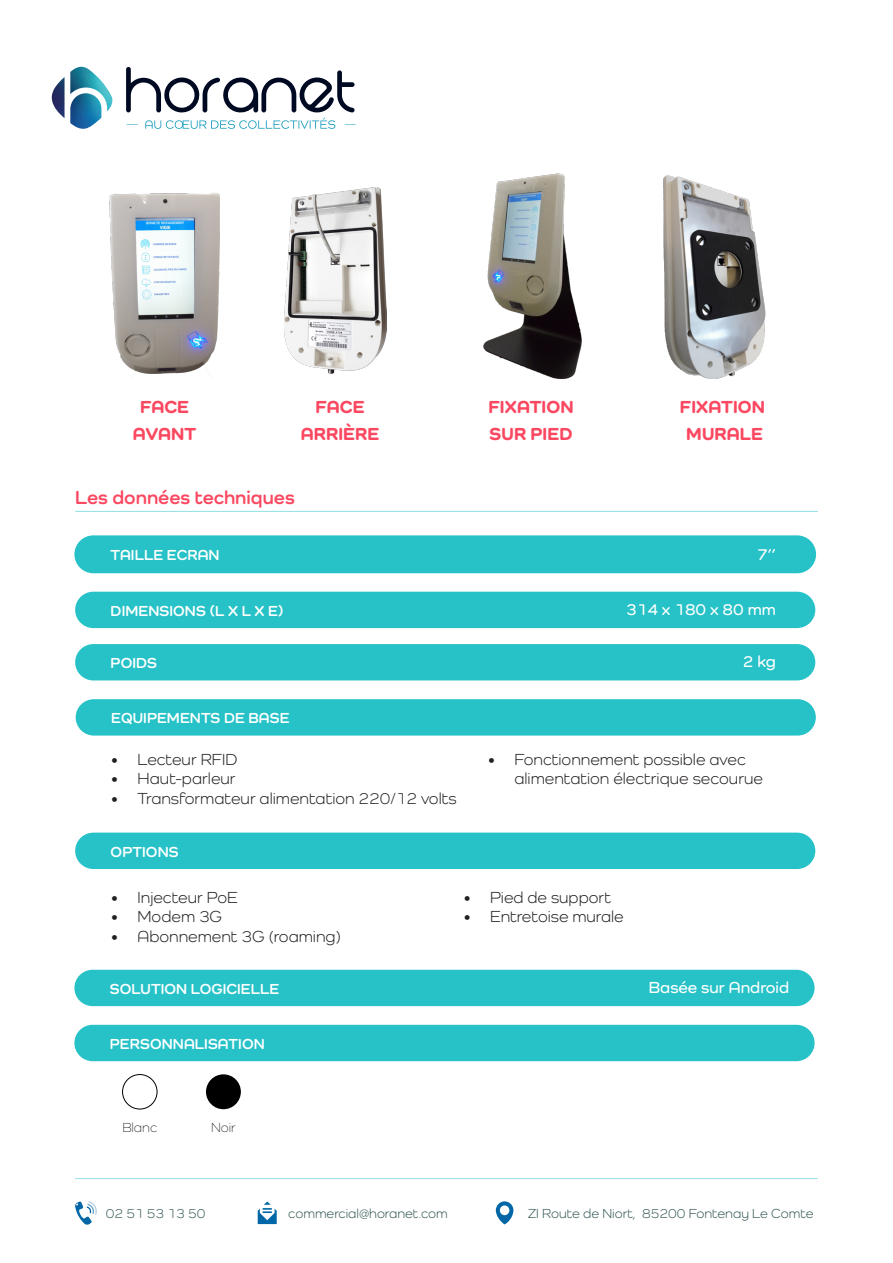
<style>
.page{position:relative;width:893px;height:1263px;background:#fff}
.page>*{position:absolute;margin:0;border:0;box-sizing:border-box;transform-origin:0 0}
.Titre2_-_S_L{font:700 19.5px "Como";color:#fb4861}
.t1{font:800 18px "Como";letter-spacing:.01em;color:#fb4861}
.t2{font:16.5px/19.5px "Como";color:#231f20}
.InfoTAB_-_S_L{font:600 16.5px "Como";color:#fff}
.t3{font:700 15px "Como";letter-spacing:.01em;color:#fff}
.t4{font:13.5px "Como";color:#335754}
.Defaut_-_paragraphe{font:300 13.5px "Como";color:#231f20}
</style>
<div class="page">
<hr style="left:75px;top:511px;width:743px;height:1px;background:#26c2c7">
<div style="left:74px;top:970px;width:741px;height:36px;background:#26c2c7;border-radius:18px"></div>
<div style="left:75px;top:536px;width:740px;height:36px;background:#26c2c7;border-radius:18px"></div>
<div style="left:74px;top:535px;width:742px;height:38px;border:2px solid #26c2c7;border-radius:18px"></div>
<div style="left:75px;top:592px;width:740px;height:36px;background:#26c2c7;border-radius:18px"></div>
<div style="left:74px;top:1025px;width:741px;height:36px;background:#26c2c7;border-radius:18px"></div>
<div style="left:75px;top:833px;width:740px;height:36px;background:#26c2c7;border-radius:18px"></div>
<div style="left:75px;top:644px;width:740px;height:36px;background:#26c2c7;border-radius:18px"></div>
<div style="left:122px;top:1074px;width:35px;height:35px;border:1px solid #000;border-radius:50%"></div>
<div style="left:206px;top:1074px;width:35px;height:35px;background:#000;border-radius:50%"></div>
<div style="left:76px;top:699px;width:740px;height:36px;background:#26c2c7;border-radius:18px"></div>
<hr style="left:75px;top:1178px;width:743px;height:1px;background:#26c2c7">
<svg style="left:496px;top:1201px;width:17px;height:23px"></svg>
<svg style="left:75px;top:1201px;width:22px;height:24px"></svg>
<svg style="left:258px;top:1202px;width:19px;height:22px"></svg>
<svg style="left:70px;top:67px;width:43px;height:62px"></svg>
<svg style="left:52px;top:84px;width:6px;height:17px"></svg>
<svg style="left:126px;top:67px;width:230px;height:62px"></svg>
<img style="left:664px;top:175px;width:102px;height:204px">
<img style="left:109px;top:193px;width:111px;height:181px">
<img style="left:284px;top:187px;width:103px;height:186px">
<img style="left:484px;top:173px;width:98px;height:206px">
<p class="t1" style="left:140px;top:396px;width:50px">FACE</p>
<p class="t1" style="left:133px;top:423px;width:65px">AVANT</p>
<p class="t1" style="left:316px;top:396px;width:50px">FACE</p>
<p class="t1" style="left:301px;top:423px;width:80px">ARRIÈRE</p>
<p class="t1" style="left:488px;top:396px;width:87px">FIXATION</p>
<p class="t1" style="left:490px;top:423px;width:84px">SUR PIED</p>
<p class="t1" style="left:680px;top:396px;width:87px">FIXATION</p>
<p class="t1" style="left:686px;top:423px;width:78px">MURALE</p>
<p class="Titre2_-_S_L" style="left:75px;top:485px;width:221px">Les données techniques</p>
<p class="t3" style="left:111px;top:546px;width:110px">TAILLE ECRAN</p>
<p class="InfoTAB_-_S_L" style="left:757px;top:545px;width:20px">7’’</p>
<p class="t3" style="left:111px;top:601px;width:174px">DIMENSIONS (L X L X E)</p>
<p class="t3" style="left:111px;top:654px;width:48px">POIDS</p>
<p class="InfoTAB_-_S_L" style="left:626px;top:599px;width:151px">314 x 180 x 80 mm</p>
<p class="InfoTAB_-_S_L" style="left:743px;top:651px;width:34px">2 kg</p>
<p class="t3" style="left:111px;top:709px;width:180px">EQUIPEMENTS DE BASE</p>
<p class="t2" style="left:111px;top:749px;width:128px">• Lecteur RFID</p>
<p class="t2" style="left:111px;top:769px;width:127px">• Haut-parleur</p>
<p class="t2" style="left:111px;top:788px;width:348px">• Transformateur alimentation 220/12 volts</p>
<p class="t2" style="left:514px;top:749px;width:250px;text-indent:-27px">• Fonctionnement possible avec alimentation électrique secourue</p>
<p class="t3" style="left:111px;top:842px;width:69px">OPTIONS</p>
<p class="t2" style="left:111px;top:887px;width:129px">• Injecteur PoE</p>
<p class="t2" style="left:111px;top:906px;width:113px">• Modem 3G</p>
<p class="t2" style="left:111px;top:926px;width:232px">• Abonnement 3G (roaming)</p>
<p class="t2" style="left:463px;top:887px;width:149px">• Pied de support</p>
<p class="t2" style="left:463px;top:906px;width:162px">• Entretoise murale</p>
<p class="t3" style="left:110px;top:979px;width:171px">SOLUTION LOGICIELLE</p>
<p class="InfoTAB_-_S_L" style="left:649px;top:977px;width:142px">Basée sur Android</p>
<p class="t3" style="left:110px;top:1034px;width:156px">PERSONNALISATION</p>
<p class="Defaut_-_paragraphe" style="left:122px;top:1120px;width:36px">Blanc</p>
<p class="Defaut_-_paragraphe" style="left:211px;top:1120px;width:26px">Noir</p>
<p class="t4" style="left:106px;top:1205px;width:101px">02 51 53 13 50</p>
<p class="t4" style="left:288px;top:1205px;width:161px">commercial@horanet.com</p>
<p class="t4" style="left:528px;top:1205px;width:287px">ZI Route de Niort, 85200 Fontenay Le Comte</p>
</div>
